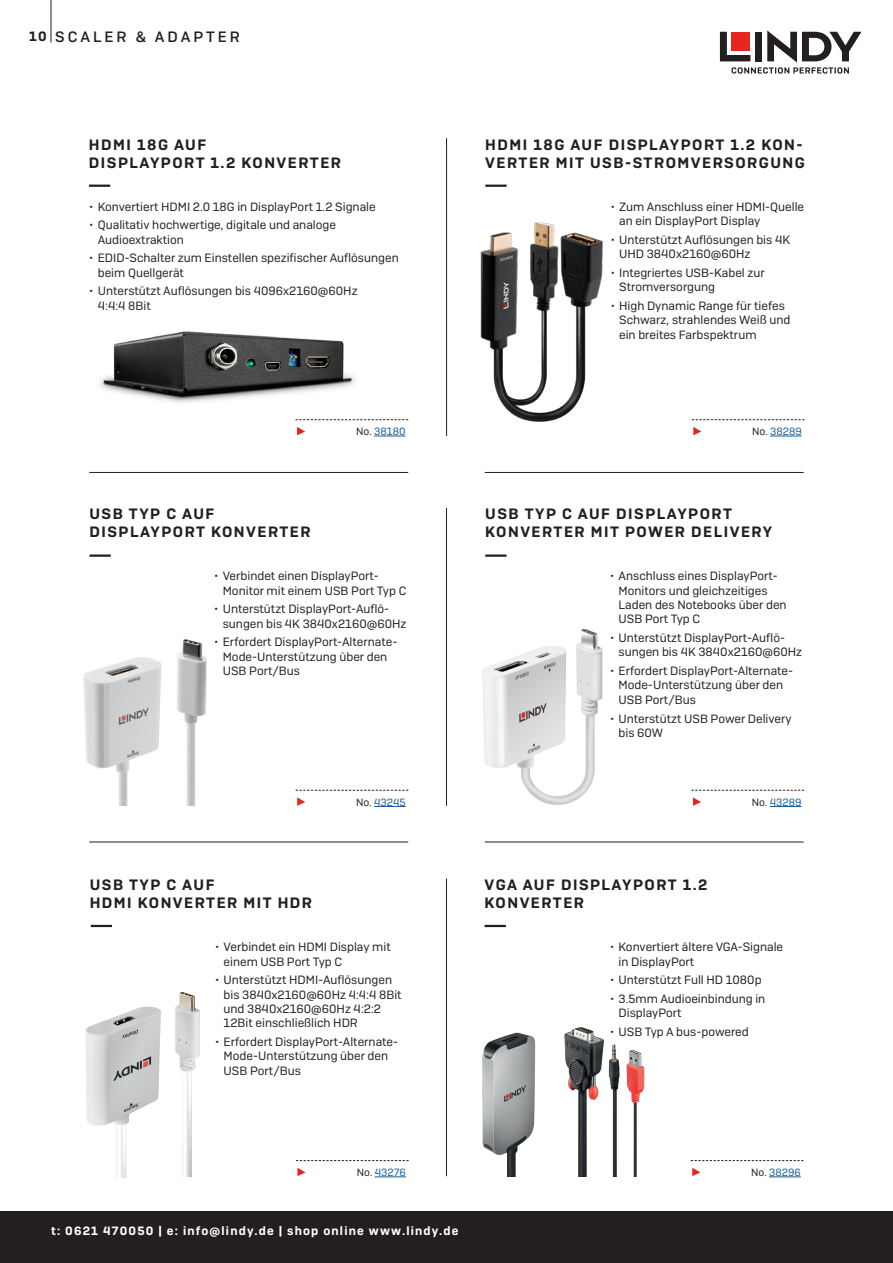
<style>
.page{position:relative;width:893px;height:1263px;background:#fff}
.page>*{position:absolute;margin:0;border:0;box-sizing:border-box;transform-origin:0 0}
.Product-Headline{font:600 15px/18px "Camber";letter-spacing:.1em;color:#231f20}
.Head-1{font:500 15px "Camber";letter-spacing:.2em;color:#231f20}
.Bullets{font:600 13.5px "Camber";color:#231f20}
.t1{font:12px/14.4px "Camber";color:#231f20}
.t2{font:600 12px "Camber";letter-spacing:.1em;color:#fff}
.Tabelle_No{font:10.5px "Camber";color:#175d9e}
.s1{color:#231f20}
</style>
<div class="page">
<div style="left:0;top:1212px;width:893px;height:51px;background:#231f20"></div>
<hr style="left:89px;top:842px;width:319px;height:1px;background:#231f20">
<hr style="left:89px;top:472px;width:319px;height:1px;background:#231f20">
<hr style="left:485px;top:842px;width:319px;height:1px;background:#231f20">
<hr style="left:485px;top:472px;width:319px;height:1px;background:#231f20">
<hr style="left:446px;top:878px;width:1px;height:298px;background:#231f20">
<hr style="left:446px;top:508px;width:1px;height:298px;background:#231f20">
<hr style="left:446px;top:138px;width:1px;height:298px;background:#231f20">
<hr style="left:51px;top:0;width:1px;height:43px;background:#231f20">
<svg style="left:720px;top:31px;width:141px;height:43px"></svg>
<div style="left:731px;top:32px;width:19px;height:18px;background:#e72621"></div>
<div style="left:755px;top:32px;width:7px;height:29px;background:#231f20"></div>
<img style="left:480px;top:222px;width:123px;height:200px">
<img style="left:83px;top:639px;width:124px;height:167px">
<img style="left:482px;top:628px;width:121px;height:177px">
<img style="left:100px;top:331px;width:255px;height:72px">
<img style="left:482px;top:1027px;width:163px;height:149px">
<img style="left:85px;top:1006px;width:75px;height:171px">
<img style="left:160px;top:992px;width:40px;height:184px">
<hr style="left:485px;top:185px;width:22px;height:2px;background:#231f20">
<hr style="left:89px;top:185px;width:21px;height:2px;background:#231f20">
<hr style="left:770px;top:436px;width:32px;height:1px;background:#175d9e">
<svg style="left:693px;top:427px;width:8px;height:8px"></svg>
<svg style="left:692px;top:419px;width:112px;height:1px"></svg>
<hr style="left:374px;top:436px;width:32px;height:1px;background:#175d9e">
<svg style="left:297px;top:427px;width:8px;height:8px"></svg>
<svg style="left:296px;top:419px;width:112px;height:1px"></svg>
<hr style="left:89px;top:554px;width:22px;height:3px;background:#231f20">
<hr style="left:374px;top:806px;width:32px;height:1px;background:#175d9e">
<svg style="left:297px;top:797px;width:8px;height:9px"></svg>
<svg style="left:296px;top:790px;width:112px;height:1px"></svg>
<hr style="left:485px;top:554px;width:21px;height:3px;background:#231f20">
<hr style="left:770px;top:806px;width:31px;height:1px;background:#175d9e">
<svg style="left:693px;top:797px;width:8px;height:9px"></svg>
<svg style="left:691px;top:790px;width:113px;height:1px"></svg>
<hr style="left:485px;top:925px;width:21px;height:2px;background:#231f20">
<hr style="left:769px;top:1176px;width:32px;height:1px;background:#175d9e">
<svg style="left:692px;top:1168px;width:8px;height:8px"></svg>
<svg style="left:691px;top:1160px;width:112px;height:1px"></svg>
<hr style="left:375px;top:1176px;width:31px;height:1px;background:#175d9e">
<svg style="left:297px;top:1168px;width:8px;height:8px"></svg>
<svg style="left:296px;top:1160px;width:113px;height:1px"></svg>
<hr style="left:91px;top:925px;width:21px;height:2px;background:#231f20">
<p class="Bullets" style="left:29px;top:28px;width:19px">10</p>
<p class="Head-1" style="left:55px;top:28px;width:186px">SCALER &amp; ADAPTER</p>
<p class="Product-Headline" style="left:89px;top:135px;width:254px">HDMI 18G AUF<br>DISPLAYPORT 1.2 KONVERTER</p>
<p class="t1" style="left:89px;top:199px;width:288px">• Konvertiert HDMI 2.0 18G in DisplayPort 1.2 Signale</p>
<p class="t1" style="left:98px;top:218px;width:240px;text-indent:-9px">• Qualitativ hochwertige, digitale und analoge<br>Audioextraktion</p>
<p class="t1" style="left:98px;top:251px;width:302px;text-indent:-9px">• EDID-Schalter zum Einstellen spezifischer Auflösungen beim Quellgerät</p>
<p class="t1" style="left:98px;top:284px;width:261px;text-indent:-9px">• Unterstützt Auflösungen bis 4096x2160@60Hz<br>4:4:4 8Bit</p>
<p class="Product-Headline" style="left:485px;top:135px;width:321px">HDMI 18G AUF DISPLAYPORT 1.2 KON-<br>VERTER MIT USB-STROMVERSORGUNG</p>
<p class="t1" style="left:619px;top:199px;width:186px;text-indent:-9px">• Zum Anschluss einer HDMI-Quelle an ein DisplayPort Display</p>
<p class="t1" style="left:619px;top:232px;width:172px;text-indent:-9px">• Unterstützt Auflösungen bis 4K<br>UHD 3840x2160@60Hz</p>
<p class="t1" style="left:619px;top:265px;width:147px;text-indent:-9px">• Integriertes USB-Kabel zur<br>Stromversorgung</p>
<p class="t1" style="left:619px;top:298px;width:173px;text-indent:-9px">• High Dynamic Range für tiefes<br>Schwarz, strahlendes Weiß und ein breites Farbspektrum</p>
<p class="Product-Headline" style="left:89px;top:505px;width:223px">USB TYP C AUF<br>DISPLAYPORT KONVERTER</p>
<p class="Tabelle_No" style="left:356px;top:425px;width:51px"><span class="s1">No.</span> 38180</p>
<p class="Tabelle_No" style="left:752px;top:425px;width:51px"><span class="s1">No.</span> 38289</p>
<p class="Product-Headline" style="left:485px;top:505px;width:248px">USB TYP C AUF DISPLAYPORT</p>
<p class="Product-Headline" style="left:485px;top:523px;width:289px">KONVERTER MIT POWER DELIVERY</p>
<p class="t1" style="left:223px;top:569px;width:185px;text-indent:-9px">• Verbindet einen DisplayPort-<br>Monitor mit einem USB Port Typ C</p>
<p class="t1" style="left:223px;top:602px;width:185px;text-indent:-9px">• Unterstützt DisplayPort-Auflö&shy;sungen bis 4K 3840x2160@60Hz</p>
<p class="t1" style="left:223px;top:635px;width:176px;text-indent:-9px">• Erfordert DisplayPort-Alternate-<br>Mode-Unterstützung über den<br>USB Port/Bus</p>
<p class="Product-Headline" style="left:90px;top:876px;width:224px">USB TYP C AUF<br>HDMI KONVERTER MIT HDR</p>
<p class="Tabelle_No" style="left:356px;top:796px;width:51px"><span class="s1">No.</span> 43245</p>
<p class="t1" style="left:224px;top:939px;width:169px;text-indent:-9px">• Verbindet ein HDMI Display mit einem USB Port Typ C</p>
<p class="t1" style="left:224px;top:973px;width:180px;text-indent:-9px">• Unterstützt HDMI-Auflösungen bis 3840x2160@60Hz 4:4:4 8Bit und 3840x2160@60Hz 4:2:2<br>12Bit einschließlich HDR</p>
<p class="t1" style="left:224px;top:1034px;width:176px;text-indent:-9px">• Erfordert DisplayPort-Alternate-<br>Mode-Unterstützung über den<br>USB Port/Bus</p>
<p class="t1" style="left:618px;top:569px;width:170px;text-indent:-9px">• Anschluss eines DisplayPort-<br>Monitors und gleichzeitiges<br>Laden des Notebooks über den<br>USB Port Typ C</p>
<p class="t1" style="left:618px;top:630px;width:185px;text-indent:-9px">• Unterstützt DisplayPort-Auflö&shy;sungen bis 4K 3840x2160@60Hz</p>
<p class="t1" style="left:618px;top:663px;width:176px;text-indent:-9px">• Erfordert DisplayPort-Alternate-<br>Mode-Unterstützung über den<br>USB Port/Bus</p>
<p class="t1" style="left:618px;top:711px;width:175px;text-indent:-9px">• Unterstützt USB Power Delivery bis 60W</p>
<p class="Product-Headline" style="left:485px;top:875px;width:224px">VGA AUF DISPLAYPORT 1.2</p>
<p class="Product-Headline" style="left:485px;top:893px;width:101px">KONVERTER</p>
<p class="Tabelle_No" style="left:752px;top:796px;width:51px"><span class="s1">No.</span> 43289</p>
<p class="t1" style="left:618px;top:939px;width:166px;text-indent:-9px">• Konvertiert ältere VGA-Signale in DisplayPort</p>
<p class="t1" style="left:610px;top:973px;width:153px">• Unterstützt Full HD 1080p</p>
<p class="t1" style="left:618px;top:991px;width:148px;text-indent:-9px">• 3.5mm Audioeinbindung in<br>DisplayPort</p>
<p class="t1" style="left:610px;top:1024px;width:140px">• USB Typ A bus-powered</p>
<p class="Tabelle_No" style="left:357px;top:1166px;width:51px"><span class="s1">No.</span> 43276</p>
<p class="Tabelle_No" style="left:751px;top:1166px;width:51px"><span class="s1">No.</span> 38296</p>
<p class="t2" style="left:51px;top:1223px;width:409px">t: 0621 470050 | e: info@lindy.de | shop online www.lindy.de</p>
</div>
